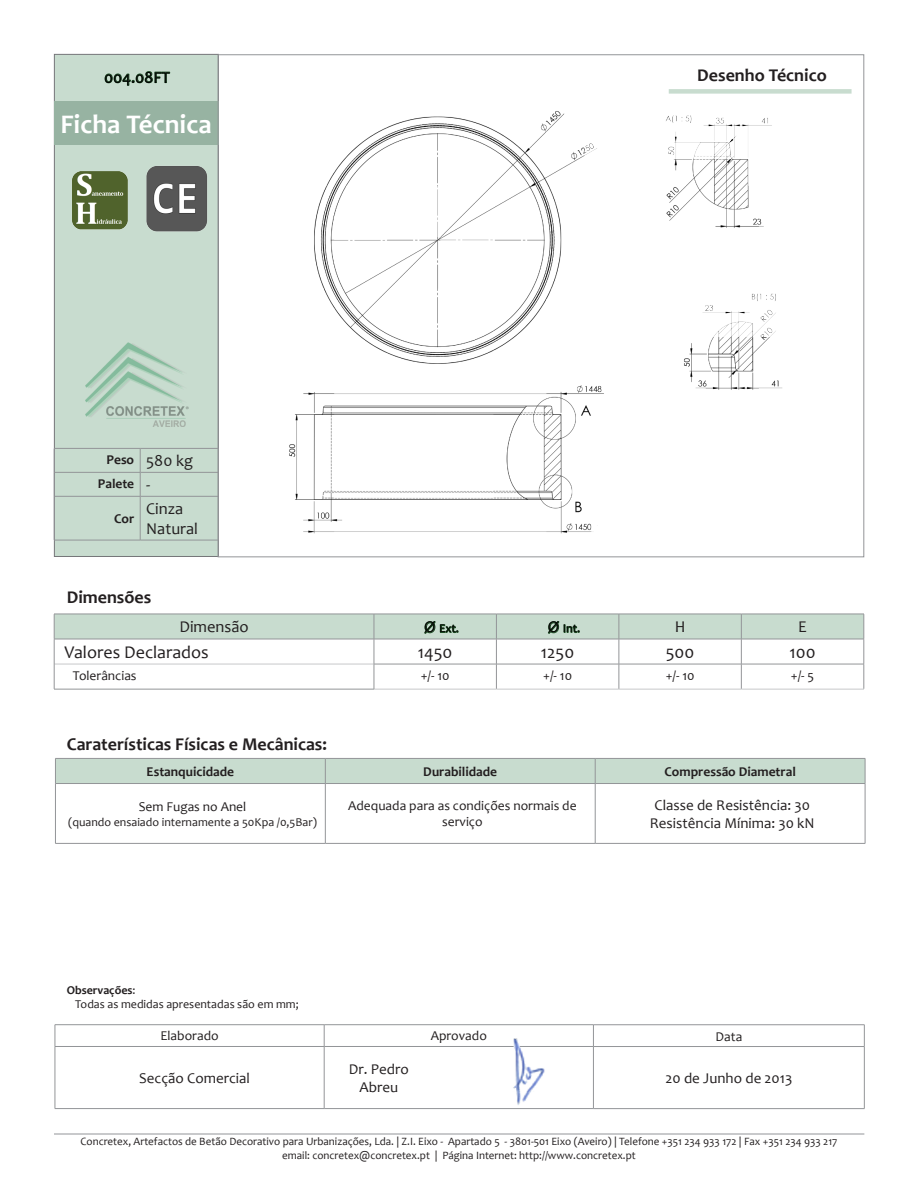
<style>
.page{position:relative;width:918px;height:1188px;background:#fff}
.page>*{position:absolute;margin:0;border:0;box-sizing:border-box;transform-origin:0 0}
.t1{font:700 27px "Candara";color:#fff}
.t2{font:700 18px "Candara";color:#231f20}
.t3{font:18px "Candara";color:#231f20}
.t4{font:16.5px "Candara";color:#231f20}
.t5{font:16.5px "Candara";color:#000}
.t6{font:15px/18px "Candara";color:#231f20;text-align:center}
.t7{font:13.5px/16.2px "Candara";color:#231f20;text-align:center}
.t8{font:700 13.5px "Candara";color:#231f20}
.t9{font:12px "Candara";color:#231f20}
.t10{font:700 12px "Candara";color:#231f20}
.t11{font:12px "Candara";color:#040503}
.t12{font:11.25px/13.5px "Candara";color:#231f20;text-align:center}
.s1{font-size:16.5px}
.s2{font-weight:400}
</style>
<div class="page">
<div style="left:54px;top:54px;width:165px;height:503px;background:#c8dccf;border:1px solid #757679"></div>
<div style="left:54px;top:102px;width:164px;height:43px;background:#97b3a2"></div>
<div style="left:669px;top:89px;width:183px;height:5px;background:#c8dccf"></div>
<img style="left:85px;top:342px;width:104px;height:85px">
<hr style="left:55px;top:1024px;width:269px;height:1px;background:#939598">
<svg style="left:55px;top:1025px;width:1px;height:21px"></svg>
<hr style="left:324px;top:1024px;width:270px;height:1px;background:#939598">
<svg style="left:324px;top:1025px;width:1px;height:21px"></svg>
<svg style="left:593px;top:1025px;width:1px;height:21px"></svg>
<hr style="left:55px;top:1046px;width:269px;height:1px;background:#939598">
<hr style="left:55px;top:1047px;width:1px;height:61px;background:#939598">
<hr style="left:324px;top:1046px;width:270px;height:1px;background:#939598">
<hr style="left:324px;top:1047px;width:1px;height:61px;background:#939598">
<hr style="left:593px;top:1047px;width:1px;height:61px;background:#939598">
<hr style="left:55px;top:1108px;width:269px;height:1px;background:#939598">
<hr style="left:324px;top:1108px;width:270px;height:1px;background:#939598">
<img style="left:513px;top:1038px;width:32px;height:67px">
<hr style="left:54px;top:1134px;width:810px;height:1px;background:#939598">
<img style="left:146px;top:166px;width:61px;height:66px">
<img style="left:72px;top:171px;width:56px;height:59px">
<img style="left:289px;top:89px;width:529px;height:445px">
<hr style="left:54px;top:472px;width:86px;height:1px;background:#939598">
<hr style="left:140px;top:472px;width:78px;height:1px;background:#939598">
<hr style="left:54px;top:496px;width:86px;height:1px;background:#939598">
<hr style="left:140px;top:496px;width:78px;height:1px;background:#939598">
<hr style="left:54px;top:448px;width:86px;height:1px;background:#939598">
<hr style="left:140px;top:448px;width:79px;height:1px;background:#939598">
<svg style="left:54px;top:449px;width:1px;height:47px"></svg>
<svg style="left:140px;top:449px;width:1px;height:47px"></svg>
<svg style="left:218px;top:449px;width:1px;height:47px"></svg>
<hr style="left:54px;top:496px;width:1px;height:44px;background:#939598">
<hr style="left:140px;top:496px;width:1px;height:44px;background:#939598">
<hr style="left:218px;top:496px;width:1px;height:44px;background:#939598">
<hr style="left:54px;top:540px;width:86px;height:1px;background:#939598">
<hr style="left:140px;top:540px;width:79px;height:1px;background:#939598">
<hr style="left:374px;top:689px;width:122px;height:1px;background:#c7c8ca">
<hr style="left:496px;top:689px;width:123px;height:1px;background:#c7c8ca">
<hr style="left:619px;top:689px;width:122px;height:1px;background:#c7c8ca">
<hr style="left:741px;top:689px;width:123px;height:1px;background:#c7c8ca">
<hr style="left:54px;top:689px;width:320px;height:1px;background:#939598">
<svg style="left:54px;top:614px;width:811px;height:75px"></svg>
<div style="left:55px;top:758px;width:811px;height:26px;background:#c8dccf"></div>
<hr style="left:55px;top:783px;width:270px;height:1px;background:#939598">
<hr style="left:325px;top:783px;width:270px;height:1px;background:#939598">
<hr style="left:595px;top:783px;width:270px;height:1px;background:#939598">
<hr style="left:55px;top:784px;width:1px;height:59px;background:#939598">
<hr style="left:325px;top:784px;width:1px;height:59px;background:#939598">
<hr style="left:595px;top:784px;width:1px;height:59px;background:#939598">
<hr style="left:865px;top:784px;width:1px;height:59px;background:#939598">
<hr style="left:55px;top:843px;width:270px;height:1px;background:#939598">
<hr style="left:325px;top:843px;width:270px;height:1px;background:#939598">
<hr style="left:595px;top:843px;width:270px;height:1px;background:#939598">
<hr style="left:594px;top:1024px;width:271px;height:1px;background:#939598">
<svg style="left:864px;top:1025px;width:1px;height:21px"></svg>
<hr style="left:594px;top:1046px;width:271px;height:1px;background:#939598">
<hr style="left:864px;top:1047px;width:1px;height:61px;background:#939598">
<hr style="left:594px;top:1108px;width:271px;height:1px;background:#939598">
<svg style="left:104px;top:71px;width:66px;height:15px"></svg>
<p class="t5" style="left:104px;top:67px;width:67px">004.08FT</p>
<h1 class="t1" style="left:60px;top:107px;width:153px">Ficha Técnica</h1>
<p class="t8" style="left:107px;top:451px;width:29px">Peso</p>
<p class="t4" style="left:146px;top:451px;width:48px">580 kg</p>
<p class="t8" style="left:98px;top:475px;width:38px">Palete</p>
<p class="t4" style="left:146px;top:475px;width:6px">-</p>
<p class="t8" style="left:114px;top:510px;width:22px">Cor</p>
<p class="t4" style="left:146px;top:499px;width:39px">Cinza</p>
<p class="t4" style="left:146px;top:518px;width:53px">Natural</p>
<h2 class="t2" style="left:67px;top:586px;width:86px">Dimensões</h2>
<h2 class="t2" style="left:697px;top:64px;width:131px">Desenho Técnico</h2>
<p class="t4" style="left:179px;top:617px;width:71px">Dimensão</p>
<p class="t11" style="left:424px;top:621px;width:36px"><span class="s1">Ø</span> Ext.</p>
<p class="t11" style="left:548px;top:621px;width:34px"><span class="s1">Ø</span> Int.</p>
<p class="t4" style="left:675px;top:617px;width:12px">H</p>
<p class="t4" style="left:798px;top:617px;width:10px">E</p>
<p class="t3" style="left:64px;top:641px;width:146px">Valores Declarados</p>
<p class="t3" style="left:418px;top:641px;width:36px">1450</p>
<p class="t3" style="left:541px;top:641px;width:35px">1250</p>
<p class="t3" style="left:666px;top:641px;width:30px">500</p>
<p class="t3" style="left:790px;top:641px;width:28px">100</p>
<p class="t7" style="left:73px;top:667px;width:65px">Tolerâncias</p>
<p class="t7" style="left:421px;top:667px;width:30px">+/- 10</p>
<p class="t7" style="left:543px;top:667px;width:30px">+/- 10</p>
<p class="t7" style="left:666px;top:667px;width:30px">+/- 10</p>
<p class="t7" style="left:791px;top:667px;width:25px">+/- 5</p>
<h2 class="t2" style="left:67px;top:733px;width:262px">Caraterísticas Físicas e Mecânicas:</h2>
<p class="t8" style="left:147px;top:763px;width:89px">Estanquicidade</p>
<p class="t8" style="left:423px;top:763px;width:75px">Durabilidade</p>
<p class="t8" style="left:664px;top:763px;width:133px">Compressão Diametral</p>
<p class="t7" style="left:139px;top:799px;width:109px">Sem Fugas no Anel</p>
<p class="t9" style="left:68px;top:814px;width:250px">(quando ensaiado internamente a 50Kpa /0,5Bar)</p>
<p class="t7" style="left:348px;top:798px;width:230px">Adequada para as condições normais de serviço</p>
<p class="t6" style="left:655px;top:796px;width:157px">Classe de Resistência: 30</p>
<p class="t6" style="left:650px;top:814px;width:166px">Resistência Mínima: 30 kN</p>
<p class="t10" style="left:67px;top:982px;width:70px">Observações<span class="s2">:</span></p>
<p class="t9" style="left:75px;top:997px;width:225px">Todas as medidas apresentadas são em mm;</p>
<p class="t7" style="left:160px;top:1028px;width:60px">Elaborado</p>
<p class="t7" style="left:431px;top:1028px;width:58px">Aprovado</p>
<h3 class="t6" style="left:349px;top:1060px;width:61px">Dr. Pedro<br>Abreu</h3>
<h3 class="t6" style="left:139px;top:1069px;width:112px">Secção Comercial</h3>
<p class="t7" style="left:716px;top:1028px;width:28px">Data</p>
<p class="t6" style="left:666px;top:1069px;width:128px">20 de Junho de 2013</p>
<p class="t12" style="left:81px;top:1135px;width:758px">Concretex, Artefactos de Betão Decorativo para Urbanizações, Lda. | Z.I. Eixo - Apartado 5 - 3801-501 Eixo (Aveiro) | Telefone +351 234 933 172 | Fax +351 234 933 217 email: concretex@concretex.pt | Página Internet: http://www.concretex.pt</p>
</div>
